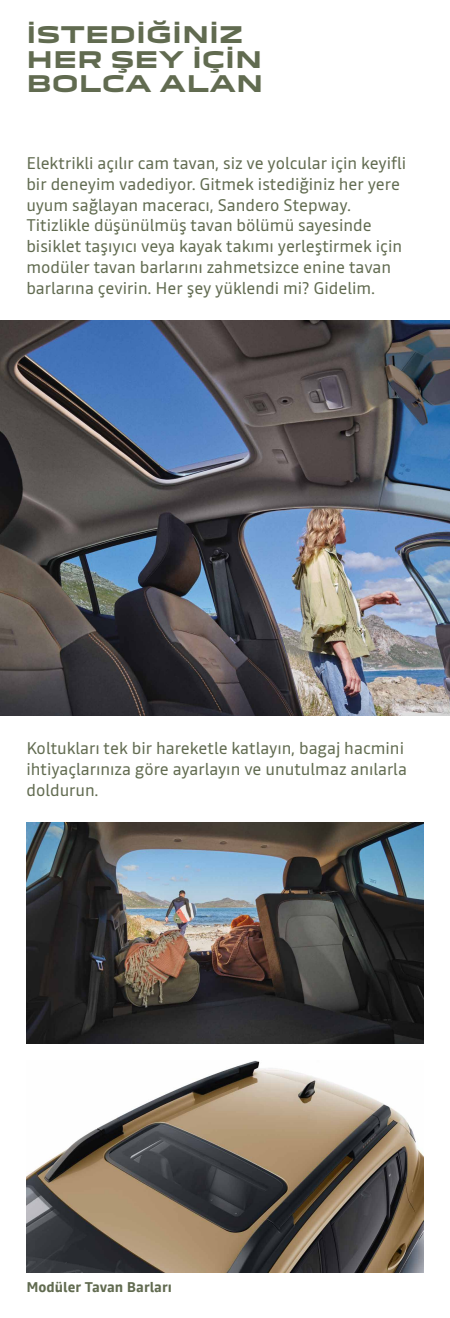
<style>
.page{position:relative;width:450px;height:1318px;background:#fff}
.page>*{position:absolute;margin:0;border:0;box-sizing:border-box;transform-origin:0 0}
.t1{font:700 22.4px/24.4px "Dacia Block Extended";color:#616b50}
.t2{font:16.8px/20.8px "Read";color:#616b50}
.t3{font:700 14px "Read";color:#616b50}
</style>
<div class="page">
<img style="left:26px;top:1060px;width:398px;height:212px">
<img style="left:0;top:320px;width:450px;height:395px">
<img style="left:26px;top:822px;width:398px;height:221px">
<h1 class="t1" style="left:26px;top:23px;width:238px">İSTEDİĞİNİZ<br>HER ŞEY İÇİN<br>BOLCA ALAN</h1>
<p class="t2" style="left:26px;top:152px;width:381px">Elektrikli açılır cam tavan, siz ve yolcular için keyifli bir deneyim vadediyor. Gitmek istediğiniz her yere uyum sağlayan maceracı, Sandero Stepway.<br>Titizlikle düşünülmüş tavan bölümü sayesinde bisiklet taşıyıcı veya kayak takımı yerleştirmek için modüler tavan barlarını zahmetsizce enine tavan barlarına çevirin. Her şey yüklendi mi? Gidelim.</p>
<p class="t2" style="left:26px;top:737px;width:382px">Koltukları tek bir hareketle katlayın, bagaj hacmini ihtiyaçlarınıza göre ayarlayın ve unutulmaz anılarla doldurun.</p>
<p class="t3" style="left:26px;top:1276px;width:147px">Modüler Tavan Barları</p>
</div>
